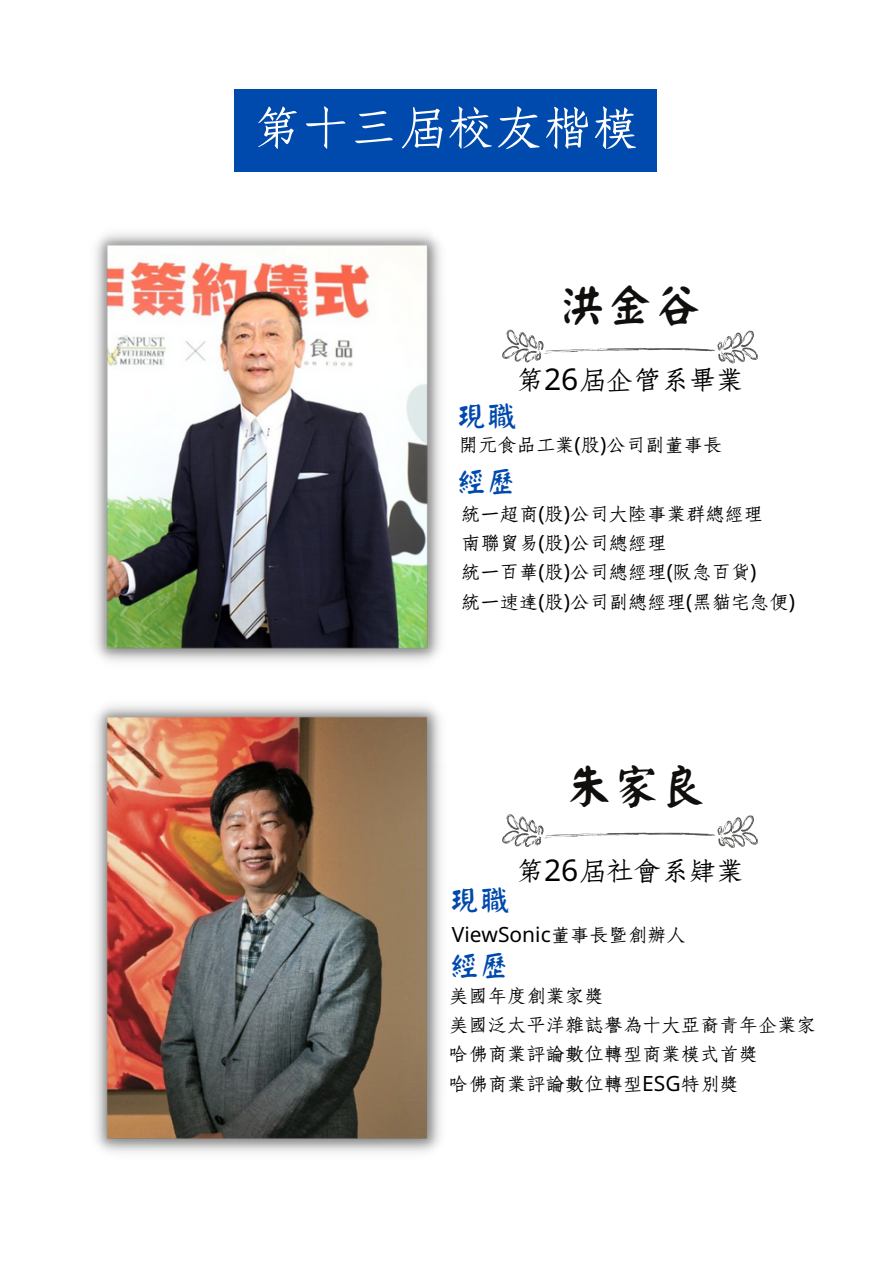
<style>
.page{position:relative;width:893px;height:1264px;background:#fff}
.page>*{position:absolute;margin:0;border:0;box-sizing:border-box;transform-origin:0 0}
.t1{font:52.5px "cw Te X Fang Song";color:#fff}
.t2{font:48px "Han Wang Yan Kai";color:#100f0d}
.t3{font:30px "cw Te X Fang Song";color:#000}
.t4{font:30px "Han Wang Yan Kai";color:#004aad}
.t5{font:21px/29.2px "cw Te X Fang Song";color:#000}
.t6{font:21px "Noto Sans";color:#000}
.s1{font-family:"Noto Sans"}
.s2{font-family:"cw Te X Fang Song"}
</style>
<div class="page">
<svg style="left:502px;top:330px;width:256px;height:33px"></svg>
<svg style="left:502px;top:814px;width:256px;height:34px"></svg>
<div style="left:234px;top:89px;width:423px;height:83px;background:#004aad"></div>
<img style="left:95px;top:233px;width:346px;height:429px">
<img style="left:95px;top:705px;width:346px;height:448px">
<h1 class="t1" style="left:253px;top:103px;width:387px">第十三屆校友楷模</h1>
<h2 class="t2" style="left:558px;top:281px;width:145px">洪金谷</h2>
<h3 class="t3" style="left:516px;top:366px;width:229px">第<span class="s1">26</span>屆企管系畢業</h3>
<h3 class="t4" style="left:456px;top:401px;width:61px">現職</h3>
<p class="t5" style="left:459px;top:431px;width:265px">開元食品工業<span class="s1">(</span>股<span class="s1">)</span>公司副董事長</p>
<h3 class="t4" style="left:456px;top:466px;width:61px">經歷</h3>
<p class="t5" style="left:461px;top:500px;width:335px">統一超商<span class="s1">(</span>股<span class="s1">)</span>公司大陸事業群總經理<br>南聯貿易<span class="s1">(</span>股<span class="s1">)</span>公司總經理<br>統一百華<span class="s1">(</span>股<span class="s1">)</span>公司總經理<span class="s1">(</span>阪急百貨<span class="s1">)<br></span>統一速達<span class="s1">(</span>股<span class="s1">)</span>公司副總經理<span class="s1">(</span>黑貓宅急便<span class="s1">)</span></p>
<h2 class="t2" style="left:564px;top:763px;width:145px">朱家良</h2>
<h3 class="t3" style="left:516px;top:856px;width:229px">第<span class="s1">26</span>屆社會系肄業</h3>
<h3 class="t4" style="left:449px;top:885px;width:61px">現職</h3>
<p class="t6" style="left:451px;top:919px;width:235px">ViewSonic<span class="s2">董事長暨創辦人</span></p>
<h3 class="t4" style="left:449px;top:951px;width:61px">經歷</h3>
<p class="t5" style="left:449px;top:981px;width:368px">美國年度創業家獎<br>美國泛太平洋雜誌譽為十大亞裔青年企業家哈佛商業評論數位轉型商業模式首獎<br>哈佛商業評論數位轉型<span class="s1">ESG</span>特別獎</p>
</div>
